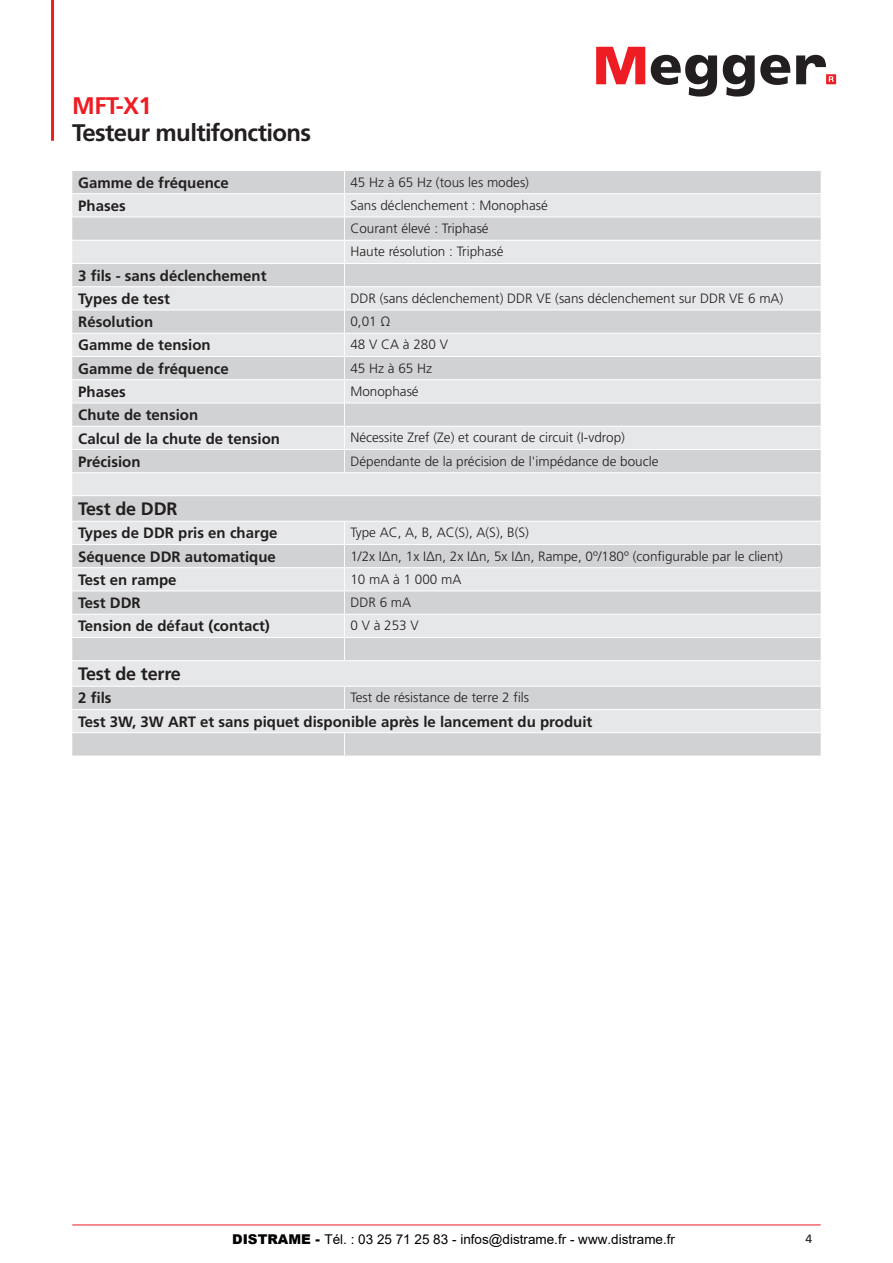
<style>
.page{position:relative;width:893px;height:1263px;background:#fff}
.page>*{position:absolute;margin:0;border:0;box-sizing:border-box;transform-origin:0 0}
.t1{font:700 24px "Frutiger LT Pro";letter-spacing:-.025em;color:#231f20}
.t2{font:700 24px "Frutiger LT Pro";color:#ee1d23}
.t3{font:700 18px "Frutiger LT Pro";letter-spacing:-.01em;color:#231f20}
.t4{font:700 15px/23.2px "Frutiger LT Pro";color:#231f20}
.t5{font:300 13.5px/23.2px "Frutiger LT Pro";color:#231f20}
.t6{font:13.5px "Arial";color:#000}
.t7{font:12px "Frutiger LT Pro";color:#231f20}
.s1{font-weight:900}
.s2{font-style:inherit}
</style>
<div class="page">
<div style="left:72px;top:171px;width:749px;height:585px;background:#d1d2d4"></div>
<svg style="left:72px;top:194px;width:749px;height:538px;background:#dcdddf"></svg>
<hr style="left:72px;top:193px;width:272px;height:1px;background:#fff">
<hr style="left:344px;top:193px;width:477px;height:1px;background:#fff">
<hr style="left:72px;top:217px;width:272px;height:1px;background:#fff">
<hr style="left:344px;top:217px;width:477px;height:1px;background:#fff">
<hr style="left:72px;top:240px;width:272px;height:1px;background:#fff">
<hr style="left:344px;top:240px;width:477px;height:1px;background:#fff">
<hr style="left:72px;top:263px;width:272px;height:1px;background:#fff">
<hr style="left:344px;top:263px;width:477px;height:1px;background:#fff">
<hr style="left:72px;top:286px;width:272px;height:1px;background:#fff">
<hr style="left:344px;top:286px;width:477px;height:1px;background:#fff">
<hr style="left:72px;top:310px;width:272px;height:1px;background:#fff">
<hr style="left:344px;top:310px;width:477px;height:1px;background:#fff">
<hr style="left:72px;top:333px;width:272px;height:1px;background:#fff">
<hr style="left:344px;top:333px;width:477px;height:1px;background:#fff">
<hr style="left:72px;top:356px;width:272px;height:1px;background:#fff">
<hr style="left:344px;top:356px;width:477px;height:1px;background:#fff">
<hr style="left:72px;top:379px;width:272px;height:1px;background:#fff">
<hr style="left:344px;top:379px;width:477px;height:1px;background:#fff">
<hr style="left:72px;top:403px;width:272px;height:1px;background:#fff">
<hr style="left:344px;top:403px;width:477px;height:1px;background:#fff">
<hr style="left:72px;top:426px;width:272px;height:1px;background:#fff">
<hr style="left:344px;top:426px;width:477px;height:1px;background:#fff">
<hr style="left:72px;top:449px;width:272px;height:1px;background:#fff">
<hr style="left:344px;top:449px;width:477px;height:1px;background:#fff">
<svg style="left:344px;top:171px;width:1px;height:301px"></svg>
<hr style="left:72px;top:472px;width:272px;height:1px;background:#fff">
<hr style="left:344px;top:472px;width:477px;height:1px;background:#fff">
<hr style="left:72px;top:495px;width:272px;height:1px;background:#fff">
<hr style="left:344px;top:495px;width:477px;height:1px;background:#fff">
<hr style="left:72px;top:521px;width:272px;height:1px;background:#fff">
<hr style="left:344px;top:521px;width:477px;height:1px;background:#fff">
<hr style="left:72px;top:544px;width:272px;height:1px;background:#fff">
<hr style="left:344px;top:544px;width:477px;height:1px;background:#fff">
<hr style="left:72px;top:567px;width:272px;height:1px;background:#fff">
<hr style="left:344px;top:567px;width:477px;height:1px;background:#fff">
<hr style="left:72px;top:590px;width:272px;height:1px;background:#fff">
<hr style="left:344px;top:590px;width:477px;height:1px;background:#fff">
<hr style="left:72px;top:614px;width:272px;height:1px;background:#fff">
<hr style="left:344px;top:614px;width:477px;height:1px;background:#fff">
<hr style="left:72px;top:637px;width:272px;height:1px;background:#fff">
<hr style="left:344px;top:637px;width:477px;height:1px;background:#fff">
<svg style="left:344px;top:522px;width:1px;height:138px"></svg>
<hr style="left:72px;top:660px;width:272px;height:1px;background:#fff">
<hr style="left:344px;top:660px;width:477px;height:1px;background:#fff">
<hr style="left:72px;top:686px;width:272px;height:1px;background:#fff">
<hr style="left:344px;top:686px;width:477px;height:1px;background:#fff">
<svg style="left:344px;top:687px;width:1px;height:22px"></svg>
<hr style="left:72px;top:709px;width:272px;height:1px;background:#fff">
<hr style="left:344px;top:709px;width:477px;height:1px;background:#fff">
<hr style="left:72px;top:732px;width:272px;height:1px;background:#fff">
<hr style="left:344px;top:732px;width:477px;height:1px;background:#fff">
<svg style="left:344px;top:733px;width:1px;height:23px"></svg>
<hr style="left:51px;top:0;width:3px;height:141px;background:#ee1d23">
<svg style="left:596px;top:47px;width:49px;height:37px"></svg>
<svg style="left:651px;top:55px;width:66px;height:42px"></svg>
<svg style="left:723px;top:55px;width:67px;height:42px"></svg>
<svg style="left:796px;top:55px;width:40px;height:29px"></svg>
<hr style="left:72px;top:1225px;width:749px;height:1px;background:#ee1d23">
<h1 class="t2" style="left:72px;top:91px;width:81px">MFT-X1</h1>
<h1 class="t1" style="left:72px;top:118px;width:240px">Testeur multifonctions</h1>
<p class="t4" style="left:78px;top:171px;width:152px">Gamme de fréquence</p>
<p class="t5" style="left:350px;top:170px;width:180px">45 Hz à 65 Hz (tous les modes)</p>
<p class="t4" style="left:78px;top:194px;width:49px">Phases</p>
<p class="t5" style="left:350px;top:194px;width:199px">Sans déclenchement : Monophasé<br>Courant élevé : Triphasé<br>Haute résolution : Triphasé</p>
<p class="t4" style="left:78px;top:264px;width:190px">3 fils - sans déclenchement<br>Types de test</p>
<p class="t5" style="left:350px;top:287px;width:434px">DDR (sans déclenchement) DDR VE (sans déclenchement sur DDR VE 6 mA)</p>
<p class="t4" style="left:78px;top:310px;width:76px">Résolution</p>
<p class="t5" style="left:350px;top:310px;width:42px">0,01 Ω</p>
<p class="t4" style="left:78px;top:334px;width:134px">Gamme de tension</p>
<p class="t5" style="left:350px;top:333px;width:99px">48 V CA à 280 V</p>
<p class="t4" style="left:78px;top:357px;width:152px">Gamme de fréquence</p>
<p class="t5" style="left:350px;top:356px;width:83px">45 Hz à 65 Hz</p>
<p class="t4" style="left:78px;top:380px;width:49px">Phases</p>
<p class="t5" style="left:350px;top:380px;width:70px">Monophasé</p>
<p class="t4" style="left:78px;top:403px;width:203px">Chute de tension<br>Calcul de la chute de tension</p>
<p class="t5" style="left:350px;top:426px;width:276px">Nécessite Zref (Ze) et courant de circuit (I-vdrop)</p>
<p class="t4" style="left:78px;top:450px;width:64px">Précision</p>
<p class="t5" style="left:350px;top:449px;width:310px">Dépendante de la précision de l'impédance de boucle</p>
<h2 class="t3" style="left:78px;top:498px;width:101px">Test de DDR</h2>
<p class="t4" style="left:78px;top:522px;width:201px">Types de DDR pris en charge</p>
<p class="t5" style="left:350px;top:521px;width:180px">Type AC, A, B, AC(S), A(S), B(S)</p>
<p class="t4" style="left:78px;top:545px;width:199px">Séquence DDR automatique</p>
<p class="t5" style="left:350px;top:544px;width:434px">1/2x I∆n, 1x I∆n, 2x I∆n, 5x I∆n, Rampe, 0º/180º (configurable par le client)</p>
<p class="t4" style="left:78px;top:568px;width:100px">Test en rampe</p>
<p class="t5" style="left:350px;top:568px;width:113px">10 mA à 1 000 mA</p>
<p class="t4" style="left:78px;top:591px;width:64px">Test DDR</p>
<p class="t5" style="left:350px;top:591px;width:62px">DDR 6 mA</p>
<p class="t4" style="left:78px;top:615px;width:193px">Tension de défaut (contact)</p>
<p class="t5" style="left:350px;top:614px;width:70px">0 V à 253 V</p>
<h2 class="t3" style="left:78px;top:663px;width:104px">Test de terre</h2>
<p class="t4" style="left:78px;top:687px;width:35px">2 fils</p>
<p class="t5" style="left:350px;top:686px;width:180px">Test de résistance de terre 2 fils</p>
<p class="t4" style="left:78px;top:710px;width:516px">Test 3W, 3W ART et sans piquet disponible après le lancement du produit</p>
<p class="t6" style="left:232px;top:1230px;width:444px"><span class="s1">DISTRAME -</span> T<span class="s2">é</span>l. : 03 25 71 25 83 - infos@distrame.fr - www.distrame.fr</p>
<p class="t7" style="left:805px;top:1231px;width:8px">4</p>
</div>
